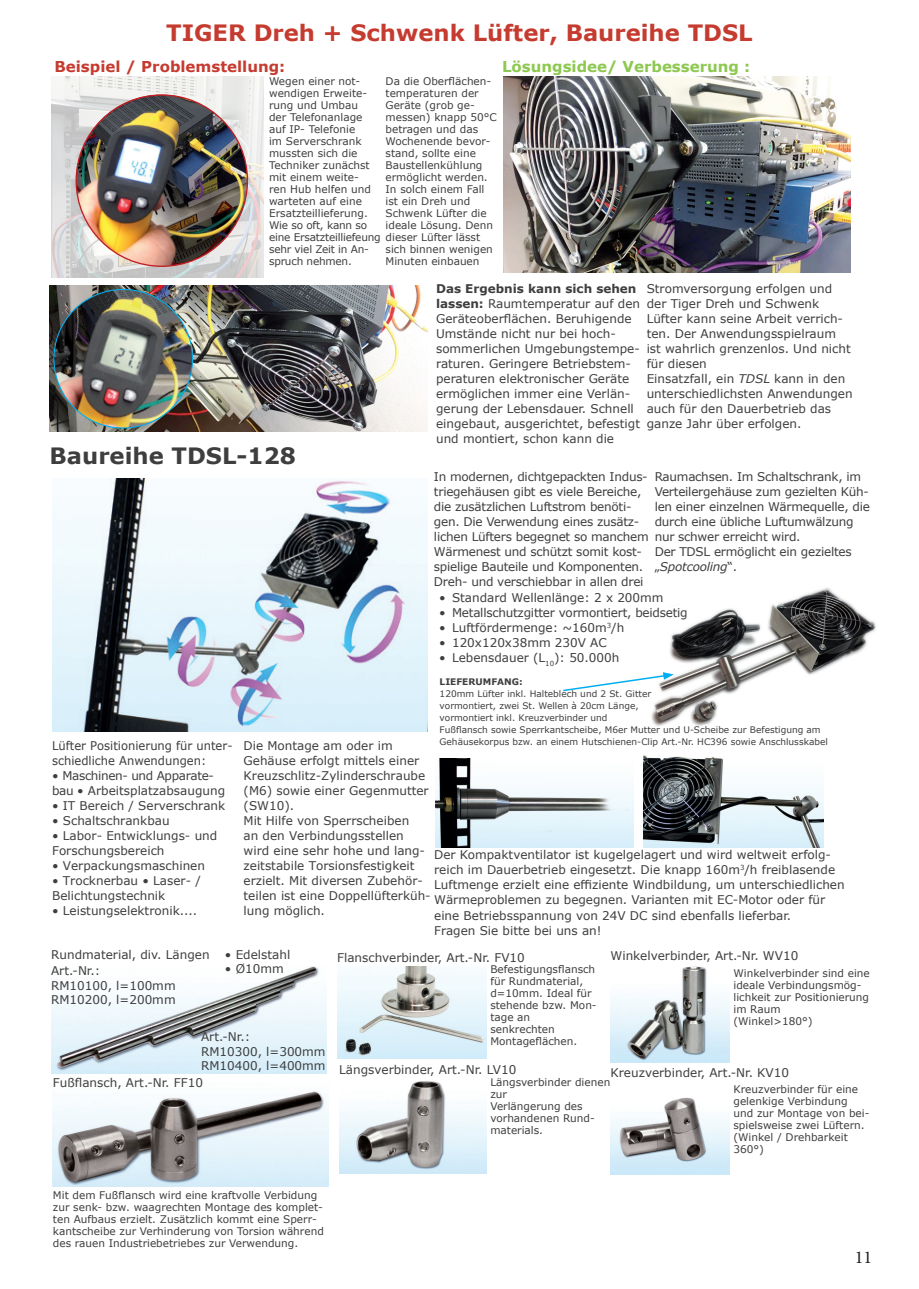
<style>
.page{position:relative;width:919px;height:1289px;background:#fff}
.page>*{position:absolute;margin:0;border:0;box-sizing:border-box;transform-origin:0 0}
.t1{font:700 22.5px "Verdana";color:#c63b2f}
.t2{font:700 22.5px "Verdana";color:#3e3e3f}
.t3{font:18px "Minion Pro";color:#231f20}
.t4{font:700 15px "Verdana";color:#c63b2f}
.t5{font:700 15px "Verdana";color:#8dc850}
.t6{font:12px/15px "Verdana";color:#3e3e3f}
.t7{font:12px/15px "Verdana";letter-spacing:-.02em;color:#3e3e3f}
.t8{font:12px/15px "Verdana";color:#3e3e3f;scale:.96 1}
.t9{font:10.5px/12px "Verdana";color:#3e3e3f}
.t10{font:9px/12px "Verdana";color:#3e3e3f}
.s1{font-weight:700}
.s2{font-style:italic}
</style>
<div class="page">
<img style="left:51px;top:77px;width:213px;height:200px">
<img style="left:503px;top:77px;width:347px;height:195px">
<img style="left:204px;top:285px;width:224px;height:147px">
<img style="left:76px;top:95px;width:171px;height:171px;border-radius:86px">
<img style="left:49px;top:285px;width:155px;height:147px">
<img style="left:610px;top:1097px;width:119px;height:77px">
<img style="left:53px;top:1091px;width:275px;height:95px">
<img style="left:339px;top:1081px;width:147px;height:92px">
<img style="left:610px;top:966px;width:119px;height:96px">
<img style="left:51px;top:966px;width:275px;height:107px">
<img style="left:337px;top:966px;width:149px;height:92px">
<img style="left:651px;top:588px;width:225px;height:138px">
<img style="left:643px;top:755px;width:180px;height:92px">
<img style="left:435px;top:758px;width:198px;height:89px">
<img style="left:52px;top:478px;width:376px;height:253px">
<svg style="left:563px;top:672px;width:110px;height:20px"></svg>
<h1 class="t1" style="left:166px;top:16px;width:588px">TIGER Dreh + Schwenk Lüfter, Baureihe TDSL</h1>
<p class="t5" style="left:502px;top:56px;width:250px">Lösungsidee/ Verbesserung :</p>
<p class="t4" style="left:54px;top:56px;width:232px">Beispiel / Problemstellung:</p>
<p class="t9" style="left:269px;top:75px;width:113px">Wegen einer not&shy;wendigen Erweite&shy;rung und Umbau<br>der Telefonanlage auf IP- Telefonie<br>im Serverschrank mussten sich die<br>Techniker zunächst mit einem weite-<br>ren Hub helfen und warteten auf eine<br>Ersatzteillieferung.<br>Wie so oft, kann so eine Ersatzteilliefeung sehr viel Zeit in An&shy;spruch nehmen.</p>
<p class="t9" style="left:385px;top:75px;width:113px">Da die Oberflächen&shy;temperaturen der<br>Geräte (grob ge&shy;messen) knapp 50°C betragen und das<br>Wochenende bevor&shy;stand, sollte eine<br>Baustellenkühlung ermöglicht werden.<br>In solch einem Fall ist ein Dreh und<br>Schwenk Lüfter die ideale Lösung. Denn dieser Lüfter lässt sich binnen wenigen<br>Minuten einbauen</p>
<p class="t2" style="left:50px;top:439px;width:248px">Baureihe TDSL-128</p>
<p class="t6" style="left:436px;top:281px;width:205px"><span class="s1">Das Ergebnis kann sich sehen lassen:</span> Raumtemperatur auf den<br>Geräteoberflächen. Beruhigende<br>Umstände nicht nur bei hoch&shy;sommerlichen Umgebungstempe&shy;raturen. Geringere Betriebstem&shy;peraturen elektronischer Geräte ermöglichen immer eine Verlän&shy;gerung der Lebensdauer. Schnell eingebaut, ausgerichtet, befestigt und montiert, schon kann die</p>
<p class="t6" style="left:646px;top:281px;width:206px">Stromversorgung erfolgen und der Tiger Dreh und Schwenk<br>Lüfter kann seine Arbeit verrich&shy;ten. Der Anwendungsspielraum ist wahrlich grenzenlos. Und nicht für diesen</p>
<p class="t6" style="left:646px;top:371px;width:207px">Einsatzfall, ein <span class="s2">TDSL</span> kann in den unterschiedlichsten Anwendungen auch für den Dauerbetrieb das ganze Jahr über erfolgen.</p>
<p class="t7" style="left:434px;top:469px;width:216px">In modernen, dichtgepackten Indus&shy;triegehäusen gibt es viele Bereiche, die zusätzlichen Luftstrom benöti&shy;gen. Die Verwendung eines zusätz&shy;lichen Lüfters begegnet so manchem Wärmenest und schützt somit kost&shy;spielige Bauteile und Komponenten.<br>Dreh- und verschiebbar in allen drei</p>
<p class="t7" style="left:654px;top:469px;width:217px">Raumachsen. Im Schaltschrank, im<br>Verteilergehäuse zum gezielten Küh&shy;len einer einzelnen Wärmequelle, die durch eine übliche Luftumwälzung nur schwer erreicht wird.<br>Der TDSL ermöglicht ein gezieltes „<span class="s2">Spotcooling</span>“.</p>
<p class="t8" style="left:52px;top:738px;width:189px">Lüfter Positionierung für unter&shy;schiedliche Anwendungen:</p>
<p class="t6" style="left:52px;top:768px;width:174px">• Maschinen- und Apparate&shy;bau • Arbeitsplatzabsaugung</p>
<p class="t6" style="left:52px;top:798px;width:175px">• IT Bereich / Serverschrank</p>
<p class="t6" style="left:52px;top:813px;width:119px">• Schaltschrankbau</p>
<p class="t6" style="left:52px;top:828px;width:167px">• Labor- Entwicklungs- und<br>Forschungsbereich</p>
<p class="t6" style="left:52px;top:858px;width:154px">• Verpackungsmaschinen</p>
<p class="t6" style="left:52px;top:873px;width:150px">• Trocknerbau • Laser- /</p>
<p class="t6" style="left:52px;top:888px;width:115px">Belichtungstechnik</p>
<p class="t6" style="left:52px;top:903px;width:147px">• Leistungselektronik....</p>
<p class="t6" style="left:439px;top:589px;width:226px">• Standard Wellenlänge: 2 x 200mm</p>
<p class="t7" style="left:439px;top:604px;width:250px">• Metallschutzgitter vormontiert, beidsetig</p>
<p class="t6" style="left:439px;top:619px;width:186px">• Luftfördermenge: ~160m<sup>3</sup>/h</p>
<p class="t6" style="left:439px;top:634px;width:169px">• 120x120x38mm 230V AC</p>
<p class="t6" style="left:439px;top:649px;width:182px">• Lebensdauer (L<sub>10</sub>): 50.000h</p>
<p class="t10" style="left:439px;top:676px;width:213px"><span class="s1">LIEFERUMFANG:<br></span>120mm Lüfter inkl. Halteblech und 2 St. Gitter</p>
<p class="t10" style="left:439px;top:700px;width:200px">vormontiert, zwei St. Wellen à 20cm Länge,</p>
<p class="t10" style="left:439px;top:712px;width:169px">vormontiert inkl. Kreuzverbinder und</p>
<p class="t10" style="left:439px;top:724px;width:382px">Fußflansch sowie Sperrkantscheibe, M6er Mutter und U-Scheibe zur Befestigung am</p>
<p class="t10" style="left:439px;top:736px;width:390px">Gehäusekorpus bzw. an einem Hutschienen-Clip Art.-Nr. HC396 sowie Anschlusskabel</p>
<p class="t6" style="left:243px;top:738px;width:151px">Die Montage am oder im</p>
<p class="t6" style="left:243px;top:753px;width:187px">Gehäuse erfolgt mittels einer<br>Kreuzschlitz-Zylinderschraube (M6) sowie einer Gegenmutter (SW10).</p>
<p class="t6" style="left:243px;top:813px;width:189px">Mit Hilfe von Sperrscheiben<br>an den Verbindungsstellen wird eine sehr hohe und lang&shy;zeitstabile Torsionsfestigkeit erzielt. Mit diversen Zubehör&shy;teilen ist eine Doppellüfterküh&shy;lung möglich.</p>
<p class="t6" style="left:434px;top:847px;width:412px">Der Kompaktventilator ist kugelgelagert und wird weltweit erfolg&shy;reich im Dauerbetrieb eingesetzt. Die knapp 160m<sup>3</sup>/h freiblasende Luftmenge erzielt eine effiziente Windbildung, um unterschiedlichen Wärmeproblemen zu begegnen. Varianten mit EC-Motor oder für eine Betriebsspannung von 24V DC sind ebenfalls lieferbar.</p>
<p class="t6" style="left:434px;top:922px;width:169px">Fragen Sie bitte bei uns an!</p>
<p class="t6" style="left:51px;top:947px;width:160px">Rundmaterial, div. Längen</p>
<p class="t6" style="left:225px;top:946px;width:67px">• Edelstahl</p>
<p class="t6" style="left:225px;top:961px;width:60px">• Ø10mm</p>
<p class="t6" style="left:51px;top:963px;width:51px">Art.-Nr.:</p>
<p class="t6" style="left:51px;top:977px;width:126px">RM10100, l=100mm</p>
<p class="t6" style="left:51px;top:992px;width:126px">RM10200, l=200mm</p>
<p class="t6" style="left:201px;top:1029px;width:51px">Art.-Nr.:</p>
<p class="t6" style="left:201px;top:1043px;width:126px">RM10300, l=300mm</p>
<p class="t6" style="left:201px;top:1057px;width:126px">RM10400, l=400mm</p>
<p class="t6" style="left:53px;top:1074px;width:151px">Fußflansch, Art.-Nr. FF10</p>
<p class="t6" style="left:337px;top:949px;width:189px">Flanschverbinder, Art.-Nr. FV10</p>
<p class="t9" style="left:490px;top:963px;width:108px">Befestigungsflansch für Rundmaterial, d=10mm. Ideal für stehende bzw. Mon&shy;tage an senkrechten<br>Montageflächen.</p>
<p class="t6" style="left:610px;top:948px;width:189px">Winkelverbinder, Art.-Nr. WV10</p>
<p class="t9" style="left:733px;top:967px;width:138px">Winkelverbinder sind eine ideale Verbindungsmög&shy;lichkeit zur Positionierung</p>
<p class="t9" style="left:733px;top:1003px;width:49px">im Raum</p>
<p class="t9" style="left:733px;top:1015px;width:81px">(Winkel&gt;180°)</p>
<p class="t6" style="left:339px;top:1062px;width:178px">Längsverbinder, Art.-Nr. LV10</p>
<p class="t9" style="left:490px;top:1075px;width:121px">Längsverbinder dienen zur</p>
<p class="t9" style="left:490px;top:1099px;width:106px">Verlängerung des vorhandenen Rund&shy;materials.</p>
<p class="t6" style="left:610px;top:1064px;width:180px">Kreuzverbinder, Art.-Nr. KV10</p>
<p class="t9" style="left:733px;top:1083px;width:137px">Kreuzverbinder für eine gelenkige Verbindung und zur Montage von bei&shy;spielsweise zwei Lüftern.</p>
<p class="t9" style="left:733px;top:1131px;width:116px">(Winkel / Drehbarkeit<br>360°)</p>
<p class="t9" style="left:53px;top:1188px;width:272px">Mit dem Fußflansch wird eine kraftvolle Verbidung zur senk- bzw. waagrechten Montage des komplet&shy;ten Aufbaus erzielt. Zusätzlich kommt eine Sperr&shy;kantscheibe zur Verhinderung von Torsion während des rauen Industriebetriebes zur Verwendung.</p>
<h2 class="t3" style="left:854px;top:1245px;width:19px">11</h2>
</div>
